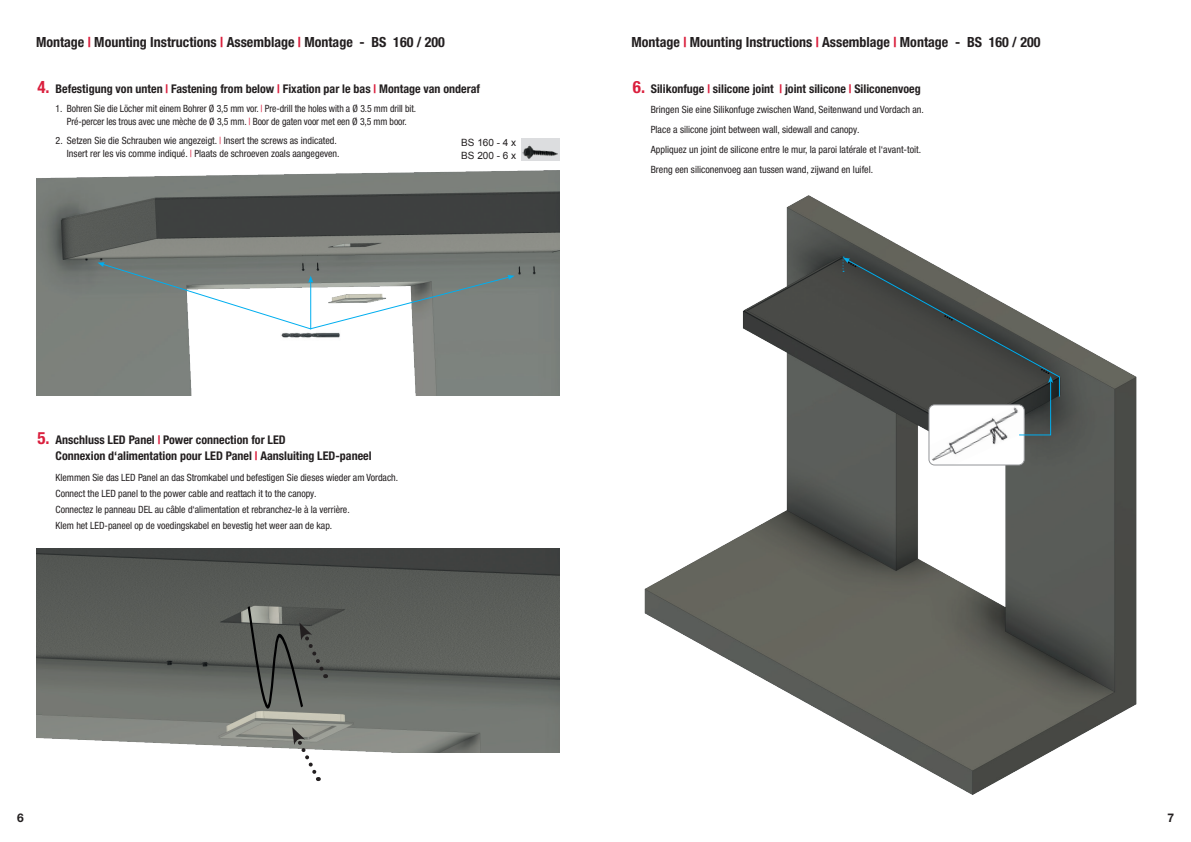
<style>
.page{position:relative;width:1191px;height:842px;background:#fff}
.page>*{position:absolute;margin:0;border:0;box-sizing:border-box;transform-origin:0 0}
.t1{font:700 condensed 17px "Helvetica Neue LT Pro";color:#da1f3d}
.t2{font:700 condensed 14px "Helvetica Neue LT Pro";color:#231f20}
.t3{font:700 condensed 12px/16px "Helvetica Neue LT Pro";color:#231f20}
.t4{font:700 12px "Helvetica Neue LT Pro";color:#231f20}
.t5{font:condensed 10px/16px "Helvetica Neue LT Pro";letter-spacing:-.005em;color:#231f20}
.t6{font:10px/13px "Arial";color:#231f20}
.s1{color:#da1f3d}
</style>
<div class="page">
<img style="left:36px;top:170px;width:523px;height:225px">
<img style="left:280px;top:330px;width:61px;height:13px">
<svg style="left:97px;top:262px;width:417px;height:68px"></svg>
<img style="left:36px;top:548px;width:523px;height:205px">
<svg style="left:292px;top:727px;width:28px;height:54px"></svg>
<svg style="left:246px;top:603px;width:81px;height:110px;background:#5e615c"></svg>
<img style="left:644px;top:195px;width:493px;height:600px">
<img style="left:929px;top:436px;width:95px;height:29px">
<div style="left:928px;top:404px;width:96px;height:61px;border:1px solid #939598;border-radius:6px"></div>
<div style="left:521px;top:138px;width:38px;height:23px;background:#dcdddf"></div>
<img style="left:522px;top:145px;width:36px;height:14px">
<svg style="left:842px;top:257px;width:219px;height:179px"></svg>
<h2 class="t2" style="left:36px;top:34px;width:410px">Montage <span class="s1">|</span> Mounting Instructions <span class="s1">|</span> Assemblage <span class="s1">|</span> Montage - BS 160 / 200</h2>
<h2 class="t2" style="left:631px;top:34px;width:410px">Montage <span class="s1">|</span> Mounting Instructions <span class="s1">|</span> Assemblage <span class="s1">|</span> Montage - BS 160 / 200</h2>
<p class="t3" style="left:56px;top:81px;width:426px">Befestigung von unten <span class="s1">|</span> Fastening from below <span class="s1">|</span> Fixation par le bas <span class="s1">|</span> Montage van onderaf</p>
<p class="t5" style="left:56px;top:102px;width:362px;line-height:13px;text-align:center">1. Bohren Sie die Löcher mit einem Bohrer Ø 3,5 mm vor. <span class="s1">|</span> Pre-drill the holes with a Ø 3.5 mm drill bit.<br>Pré-percer les trous avec une mèche de Ø 3,5 mm. <span class="s1">|</span> Boor de gaten voor met een Ø 3,5 mm boor.</p>
<p class="t5" style="left:56px;top:133px;width:285px;line-height:13px;text-align:right">2. Setzen Sie die Schrauben wie angezeigt. <span class="s1">|</span> Insert the screws as indicated.<br>Insert rer les vis comme indiqué. <span class="s1">|</span> Plaats de schroeven zoals aangegeven.</p>
<h1 class="t1" style="left:37px;top:77px;width:14px">4.</h1>
<h1 class="t1" style="left:633px;top:77px;width:14px">6.</h1>
<p class="t3" style="left:651px;top:81px;width:271px">Silikonfuge <span class="s1">|</span> silicone joint <span class="s1">|</span> joint silicone <span class="s1">|</span> Siliconenvoeg</p>
<p class="t5" style="left:651px;top:99px;width:275px;line-height:20.1px">Bringen Sie eine Silikonfuge zwischen Wand, Seitenwand und Vordach an.<br>Place a silicone joint between wall, sidewall and canopy.<br>Appliquez un joint de silicone entre le mur, la paroi latérale et l‘avant-toit.<br>Breng een siliconenvoeg aan tussen wand, zijwand en luifel.</p>
<p class="t6" style="left:461px;top:136px;width:57px">BS 160 - 4 x<br>BS 200 - 6 x</p>
<h1 class="t1" style="left:37px;top:428px;width:14px">5.</h1>
<p class="t3" style="left:56px;top:432px;width:317px">Anschluss LED Panel <span class="s1">|</span> Power connection for LED<br>Connexion d‘alimentation pour LED Panel <span class="s1">|</span> Aansluiting LED-paneel</p>
<p class="t5" style="left:56px;top:470px;width:344px">Klemmen Sie das LED Panel an das Stromkabel und befestigen Sie dieses wieder am Vordach.<br>Connect the LED panel to the power cable and reattach it to the canopy.<br>Connectez le panneau DEL au câble d‘alimentation et rebranchez-le à la verrière.<br>Klem het LED-paneel op de voedingskabel en bevestig het weer aan de kap.</p>
<p class="t4" style="left:17px;top:810px;width:8px">6</p>
<p class="t4" style="left:1167px;top:810px;width:8px">7</p>
</div>
